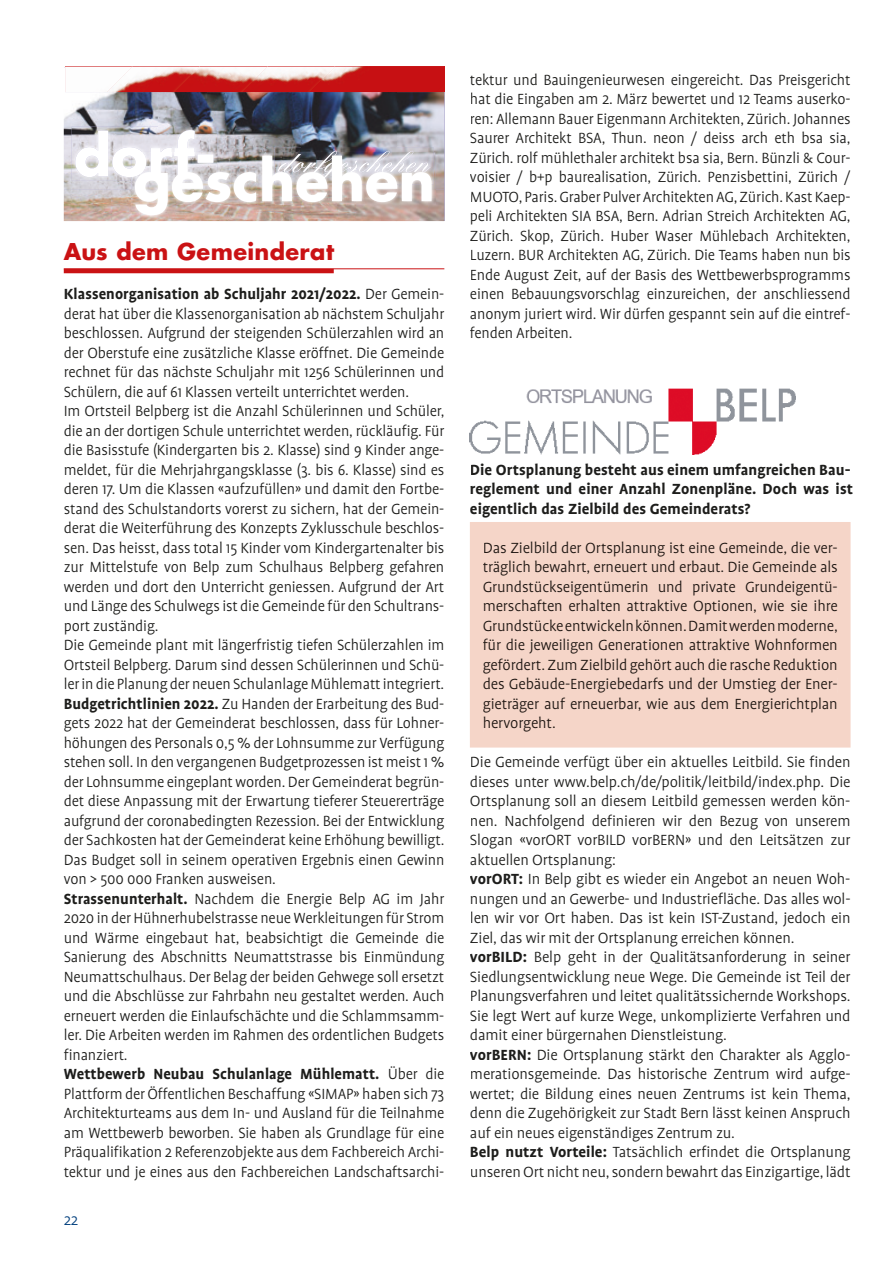
<style>
.page{position:relative;width:893px;height:1263px;background:#fff}
.page>*{position:absolute;margin:0;border:0;box-sizing:border-box;transform-origin:0 0}
.t1{font:700 22.5px "Futura";letter-spacing:.02em;color:#ca1214}
.t2{font:300 16.8px/19.5px "Profile";letter-spacing:-.01em;color:#1d1d1b}
.t3{font:300 16.8px/19.5px "Profile";letter-spacing:-.01em;color:#1e1612;text-align:justify}
.t4{font:700 16.8px/19.5px "Profile";letter-spacing:.005em;color:#1d1d1b}
.t5{font:300 16.8px "Profile";color:#003f7d}
.s1{font-weight:700}
</style>
<div class="page">
<div style="left:470px;top:522px;width:380px;height:225px;background:#f5d5c8"></div>
<div style="left:484px;top:541px;width:353px;height:15px;background:#f5d5c8"></div>
<div style="left:483px;top:561px;width:355px;height:15px;background:#f5d5c8"></div>
<div style="left:484px;top:580px;width:353px;height:15px;background:#f5d5c8"></div>
<div style="left:484px;top:600px;width:354px;height:15px;background:#f5d5c8"></div>
<div style="left:484px;top:619px;width:354px;height:13px;background:#f5d5c8"></div>
<div style="left:483px;top:639px;width:355px;height:15px;background:#f5d5c8"></div>
<div style="left:483px;top:658px;width:355px;height:15px;background:#f5d5c8"></div>
<div style="left:484px;top:678px;width:353px;height:15px;background:#f5d5c8"></div>
<div style="left:483px;top:697px;width:355px;height:15px;background:#f5d5c8"></div>
<div style="left:484px;top:717px;width:71px;height:15px;background:#f5d5c8"></div>
<hr style="left:64px;top:269px;width:270px;height:4px;background:#ca1214">
<hr style="left:64px;top:269px;width:380px;height:1px;background:#ca1214">
<img style="left:64px;top:190px;width:47px;height:31px">
<img style="left:397px;top:190px;width:47px;height:31px">
<img style="left:111px;top:215px;width:286px;height:6px">
<img style="left:64px;top:92px;width:95px;height:98px">
<img style="left:207px;top:92px;width:94px;height:38px">
<img style="left:397px;top:92px;width:47px;height:98px">
<img style="left:159px;top:92px;width:48px;height:34px">
<img style="left:301px;top:92px;width:96px;height:38px">
<img style="left:335px;top:67px;width:109px;height:25px">
<img style="left:268px;top:67px;width:67px;height:25px">
<img style="left:200px;top:67px;width:68px;height:25px">
<img style="left:309px;top:79px;width:26px;height:13px">
<img style="left:133px;top:67px;width:67px;height:25px">
<img style="left:65px;top:67px;width:68px;height:25px">
<img style="left:72px;top:126px;width:145px;height:55px">
<img style="left:131px;top:152px;width:304px;height:67px">
<img style="left:75px;top:130px;width:357px;height:85px">
<img style="left:470px;top:388px;width:325px;height:66px">
<h1 class="t1" style="left:64px;top:236px;width:272px">Aus dem Gemeinderat</h1>
<p class="t2" style="left:64px;top:284px;width:382px"><span class="s1">Klassenorganisation ab Schuljahr 2021/2022.</span> Der Gemein&shy;derat hat über die Klassenorganisation ab nächstem Schuljahr beschlossen. Aufgrund der steigenden Schülerzahlen wird an der Oberstufe eine zusätzliche Klasse eröffnet. Die Gemeinde rechnet für das nächste Schuljahr mit 1256 Schülerinnen und Schülern, die auf 61 Klassen verteilt unterrichtet werden.<br>Im Ortsteil Belpberg ist die Anzahl Schülerinnen und Schüler, die an der dortigen Schule unterrichtet werden, rückläufig. Für die Basisstufe (Kindergarten bis 2. Klasse) sind 9 Kinder ange&shy;meldet, für die Mehrjahrgangsklasse (3. bis 6. Klasse) sind es deren 17. Um die Klassen «aufzufüllen» und damit den Fortbe&shy;stand des Schulstandorts vorerst zu si chern, hat der Gemein&shy;derat die Weiterführung des Konzepts Zyklusschule beschlos&shy;sen. Das heisst, dass total 15 Kinder vom Kindergartenalter bis zur Mittelstufe von Belp zum Schulhaus Belpberg gefahren werden und dort den Unterricht geniessen. Aufgrund der Art und Länge des Schulwegs ist die Gemeinde für den Schultrans&shy;port zuständig.<br>Die Gemeinde plant mit längerfristig tiefen Schülerzahlen im Ortsteil Belpberg. Darum sind dessen Schülerinnen und Schü&shy;ler in die Planung der neuen Schulanlage Mühlematt integriert.<br><span class="s1">Budgetrichtlinien 2022.</span> Zu Handen der Erarbeitung des Bud&shy;gets 2022 hat der Gemeinderat beschlossen, dass für Lohner&shy;höhungen des Personals 0,5 % der Lohnsumme zur Verfügung stehen soll. In den vergangenen Budgetprozessen ist meist 1 % der Lohnsumme eingeplant worden. Der Gemeinderat begrün&shy;det diese Anpassung mit der Erwartung tieferer Steuererträge aufgrund der coronabedingten Rezession. Bei der Entwicklung der Sachkosten hat der Gemeinderat keine Erhöhung bewilligt.<br>Das Budget soll in seinem operativen Ergebnis einen Gewinn von &gt; 500 000 Franken ausweisen.<br><span class="s1">Strassenunterhalt.</span> Nachdem die Energie Belp AG im Jahr 2020 in der Hühnerhubelstrasse neue Werkleitungen für Strom und Wärme eingebaut hat, beabsichtigt die Gemeinde die Sanierung des Abschnitts Neumattstrasse bis Einmündung Neumattschulhaus. Der Belag der beiden Gehwege soll ersetzt und die Abschlüsse zur Fahrbahn neu gestaltet werden. Auch erneuert werden die Einlaufschächte und die Schlammsamm&shy;ler. Die Arbeiten werden im Rahmen des ordentlichen Budgets finanziert.<br><span class="s1">Wettbewerb Neubau Schulanlage Mühlematt.</span> Über die Plattform der Öffentlichen Beschaffung «SIMAP» haben sich 73<br>Architekturteams aus dem In- und Ausland für die Teilnahme am Wettbewerb beworben. Sie haben als Grundlage für eine Präqualifikation 2 Referenzobjekte aus dem Fachbereich Archi&shy;tektur und je eines aus den Fachbereichen Landschaftsarchi-</p>
<p class="t5" style="left:64px;top:1211px;width:16px">22</p>
<p class="t2" style="left:470px;top:70px;width:382px;text-align:justify">tektur und Bauingenieurwesen eingereicht. Das Preisgericht hat die Eingaben am 2. März bewertet und 12 Teams auserko&shy;ren: Allemann Bauer Eigenmann Architekten, Zürich. Johannes Saurer Architekt BSA, Thun. neon / deiss arch eth bsa sia, Zürich. rolf mühlethaler architekt bsa sia, Bern. Bünzli &amp; Cour&shy;voisier / b+p baurealisation, Zürich. Penzisbettini, Zürich / MUOTO, Paris. Graber Pulver Architekten AG, Zürich. Kast Kaep&shy;peli Architekten SIA BSA, Bern. Adrian Streich Architekten AG, Zürich. Skop, Zürich. Huber Waser Mühlebach Architekten, Luzern. BUR Architekten AG, Zürich. Die Teams haben nun bis Ende August Zeit, auf der Basis des Wettbewerbsprogramms einen Bebauungsvorschlag einzureichen, der anschliessend anonym juriert wird. Wir dürfen gespannt sein auf die eintref&shy;fenden Arbeiten.</p>
<p class="t4" style="left:470px;top:460px;width:385px">Die Ortsplanung besteht aus einem umfangreichen Bau&shy;reglement und einer Anzahl Zonenpläne. Doch was ist eigentlich das Zielbild des Gemeinderats?</p>
<p class="t3" style="left:483px;top:538px;width:357px">Das Zielbild der Ortsplanung ist eine Gemeinde, die ver&shy;träglich bewahrt, erneuert und erbaut. Die Gemeinde als Grundstückseigentümerin und private Grundeigentü&shy;merschaften erhalten attraktive Optionen, wie sie ihre Grundstücke entwickeln können. Damit werden moderne, für die jeweiligen Generationen attraktive Wohnformen gefördert. Zum Zielbild gehört auch die rasche Reduktion des Gebäude-Energiebedarfs und der Umstieg der Ener&shy;gieträger auf erneuerbar, wie aus dem Energierichtplan hervorgeht.</p>
<p class="t2" style="left:470px;top:752px;width:382px">Die Gemeinde verfügt über ein aktuelles Leitbild. Sie finden dieses unter www.belp.ch/de/politik/leitbild/index.php. Die Ortsplanung soll an diesem Leitbild gemessen werden kön&shy;nen. Nachfolgend definieren wir den Bezug von unserem Slogan «vorORT vorBILD vorBERN» und den Leitsätzen zur aktuellen Ortsplanung:<br><span class="s1">vorORT:</span> In Belp gibt es wieder ein Angebot an neuen Woh&shy;nungen und an Gewerbe- und Industriefläche. Das alles wol&shy;len wir vor Ort haben. Das ist kein IST-Zustand, jedoch ein Ziel, das wir mit der Ortsplanung erreichen können. <span class="s1">vorBILD:</span> Belp geht in der Qualitätsanforderung in seiner Siedlungsentwicklung neue Wege. Die Gemeinde ist Teil der Planungsverfahren und leitet qualitätssichernde Workshops.<br>Sie legt Wert auf kurze Wege, unkomplizierte Verfahren und damit einer bürgernahen Dienstleistung.<br><span class="s1">vorBERN:</span> Die Ortsplanung stärkt den Charakter als Agglo&shy;merationsgemeinde. Das historische Zentrum wird aufge&shy;wertet; die Bildung eines neuen Zentrums ist kein Thema, denn die Zugehörigkeit zur Stadt Bern lässt keinen Anspruch auf ein neues eigenständiges Zentrum zu.<br><span class="s1">Belp nutzt Vorteile:</span> Tatsächlich erfindet die Ortsplanung unseren Ort nicht neu, sondern bewahrt das Einzigartige, lädt</p>
</div>
